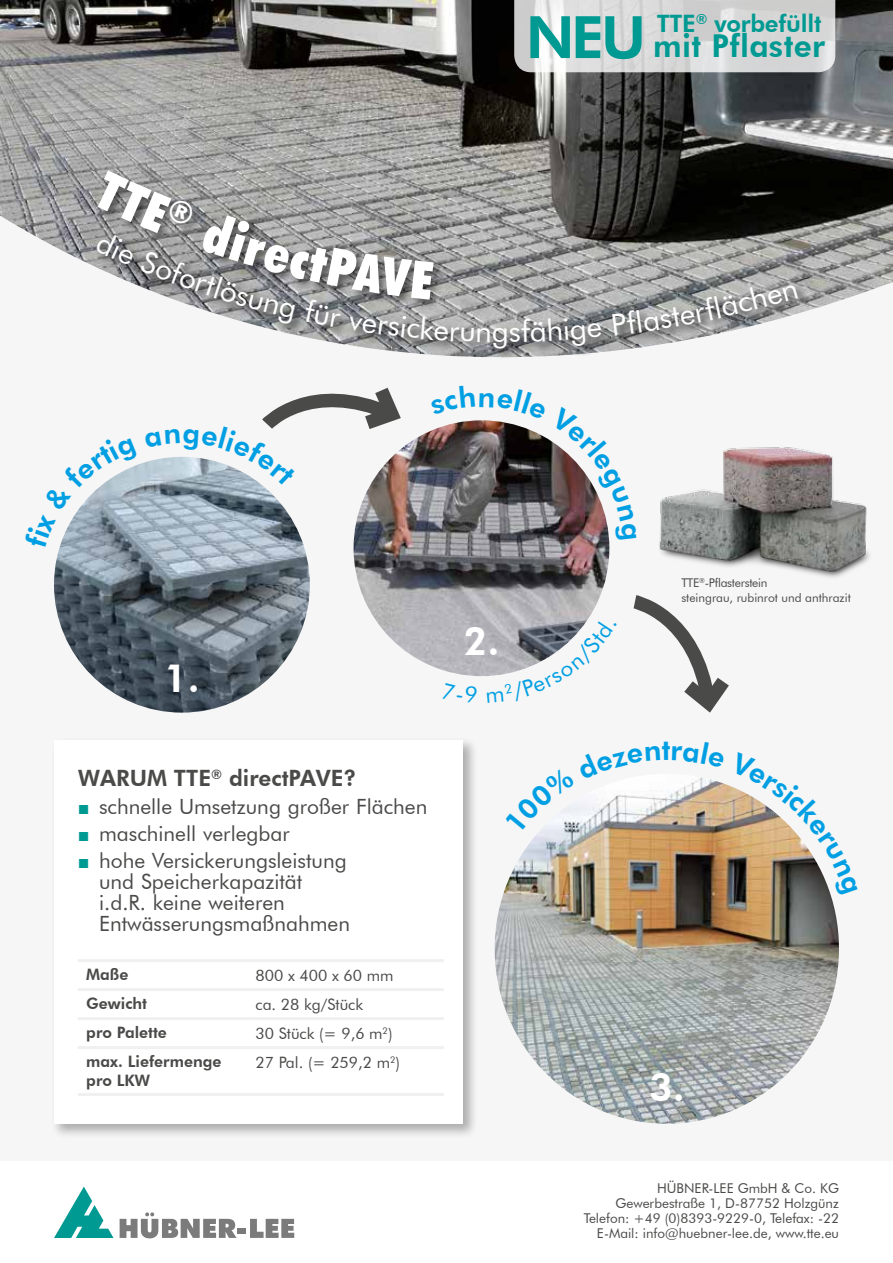
<style>
.page{position:relative;width:893px;height:1263px;background:#fff}
.page>*{position:absolute;margin:0;border:0;box-sizing:border-box;transform-origin:0 0}
.t1{font:800 58.5px "Futura BT";color:#009a93}
.t2{font:800 39px "Futura BT";color:#fff}
.t3{font:800 31.5px "Futura BT";letter-spacing:.01em;color:#009a93}
.t4{font:30px "Futura BT";color:#fff}
.t5{font:800 24px "Futura BT";letter-spacing:-.01em;color:#009a93}
.t6{font:800 22.5px "Futura BT";color:#4a4a49}
.t7{font:21px/21px "Futura BT";color:#4a4a49}
.t8{font:15.75px "Futura BT";color:#4a4a49}
.t9{font:800 15.75px/18.8px "Futura BT";color:#4a4a49}
.t10{font:13.5px/15px "Futura BT";color:#4a4a49;text-align:right}
.t11{font:12px/15px "Futura BT";color:#4a4a49}
.s1{font-family:"Arial";font-size:19.5px;color:#009a93}
</style>
<div class="page">
<svg style="left:54px;top:1186px;width:60px;height:52px"></svg>
<svg style="left:120px;top:1212px;width:117px;height:26px"></svg>
<div style="left:237px;top:1228px;width:9px;height:6px;background:#7c7b7b"></div>
<svg style="left:250px;top:1219px;width:44px;height:19px"></svg>
<div style="left:0;top:0;width:893px;height:1161px;background:#f0f0f0"></div>
<img style="left:0;top:0;width:893px;height:310px">
<div style="left:51px;top:737px;width:427px;height:402px;background:#000;opacity:.3"></div>
<div style="left:54px;top:740px;width:409px;height:384px;background:#fff"></div>
<img style="left:54px;top:457px;width:256px;height:256px;border-radius:128px">
<img style="left:354px;top:420px;width:255px;height:256px;border-radius:128px">
<img style="left:495px;top:889px;width:344px;height:235px">
<svg style="left:514px;top:0;width:321px;height:72px"></svg>
<img style="left:659px;top:447px;width:210px;height:130px">
<div style="left:95px;top:232px;width:714px;height:128px;background:#000;opacity:.75"></div>
<hr style="left:78px;top:959px;width:173px;height:3px;background:#f0f0f0">
<hr style="left:251px;top:959px;width:193px;height:3px;background:#f0f0f0">
<hr style="left:78px;top:988px;width:173px;height:3px;background:#f0f0f0">
<hr style="left:251px;top:988px;width:193px;height:3px;background:#f0f0f0">
<hr style="left:78px;top:1017px;width:173px;height:3px;background:#f0f0f0">
<hr style="left:251px;top:1017px;width:193px;height:3px;background:#f0f0f0">
<hr style="left:78px;top:1046px;width:173px;height:3px;background:#f0f0f0">
<hr style="left:251px;top:1046px;width:193px;height:3px;background:#f0f0f0">
<hr style="left:78px;top:1093px;width:173px;height:3px;background:#f0f0f0">
<hr style="left:251px;top:1093px;width:193px;height:3px;background:#f0f0f0">
<img style="left:430px;top:420px;width:179px;height:120px">
<svg style="left:59px;top:464px;width:79px;height:84px"></svg>
<svg style="left:145px;top:388px;width:265px;height:98px"></svg>
<svg style="left:487px;top:588px;width:242px;height:125px"></svg>
<img style="left:505px;top:774px;width:334px;height:121px">
<svg style="left:92px;top:170px;width:398px;height:172px"></svg>
<svg style="left:510px;top:318px;width:92px;height:28px"></svg>
<svg style="left:612px;top:285px;width:186px;height:51px"></svg>
<h1 class="t1" style="left:526px;top:2px;width:122px">NEU</h1>
<p class="t5" style="left:657px;top:9px;width:166px">TTE<sup>®</sup> vorbefüllt</p>
<h3 class="t3" style="left:653px;top:27px;width:173px">mit Pflaster</h3>
<h3 class="t4" style="left:492px;top:313px;width:19px">g</h3>
<h2 class="t2" style="left:164px;top:654px;width:37px">1.</h2>
<p class="t6" style="left:78px;top:764px;width:280px">WARUM TTE<sup>®</sup> directPAVE?</p>
<p class="t7" style="left:78px;top:795px;width:351px"><span class="s1">■</span> schnelle Umsetzung großer Flächen</p>
<p class="t7" style="left:78px;top:823px;width:214px"><span class="s1">■</span> maschinell verlegbar</p>
<p class="t7" style="left:99px;top:850px;width:252px;text-indent:-21px"><span class="s1">■</span> hohe Versickerungsleistung und Speicherkapazität i.d.R. keine weiteren<br>Entwässerungsmaßnahmen</p>
<p class="t9" style="left:86px;top:965px;width:44px">Maße</p>
<p class="t8" style="left:256px;top:966px;width:139px">800 x 400 x 60 mm</p>
<p class="t9" style="left:86px;top:994px;width:62px">Gewicht</p>
<p class="t8" style="left:256px;top:995px;width:109px">ca. 28 kg/Stück</p>
<p class="t9" style="left:86px;top:1023px;width:82px">pro Palette</p>
<p class="t8" style="left:256px;top:1024px;width:138px">30 Stück (= 9,6 m<sup>2</sup>)</p>
<p class="t9" style="left:86px;top:1052px;width:137px">max. Liefermenge pro LKW</p>
<p class="t8" style="left:256px;top:1053px;width:146px">27 Pal. (= 259,2 m<sup>2</sup>)</p>
<h2 class="t2" style="left:463px;top:618px;width:37px">2.</h2>
<p class="t11" style="left:681px;top:575px;width:171px">TTE<sup>®</sup>-Pflasterstein<br>steingrau, rubinrot und anthrazit</p>
<h2 class="t2" style="left:649px;top:1063px;width:37px">3.</h2>
<p class="t10" style="left:584px;top:1180px;width:257px">HÜBNER-LEE GmbH &amp; Co. KG Gewerbestraße 1, D-87752 Holzgünz Telefon: +49 (0)8393-9229-0, Telefax: -22<br>E-Mail: info@huebner-lee.de, www.tte.eu</p>
</div>
